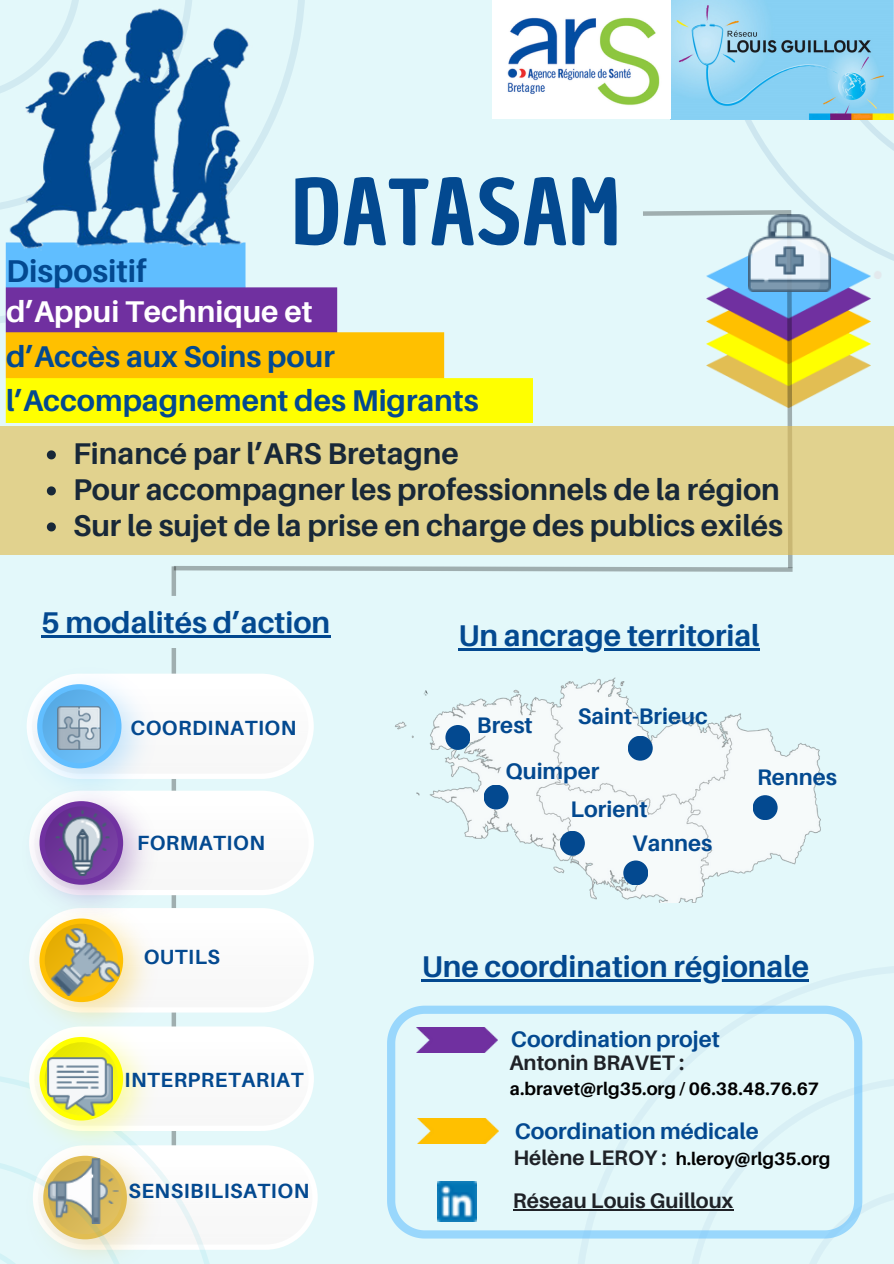
<style>
.page{position:relative;width:894px;height:1264px;background:#fff}
.page>*{position:absolute;margin:0;border:0;box-sizing:border-box;transform-origin:0 0}
.t1{font:87px "Chau Philomene One";color:#034990}
.t2{font:700 31.5px "Aileron";color:#034990}
.t3{font:700 30px "Aileron";color:#034990}
.t4{font:700 30px "Aileron";color:#182838}
.t5{font:700 30px "Aileron";color:#fff}
.t6{font:700 22.5px "Aileron";color:#034990}
.t7{font:700 21.15px "Aileron";color:#1f2227}
.t8{font:700 21px "Aileron";color:#1f2227}
.t9{font:700 20.55px "Aileron";letter-spacing:.025em;color:#034990}
.t10{font:700 18px "Aileron";color:#000}
</style>
<div class="page">
<div style="left:0;top:0;width:893px;height:1263px;background:#e3f8fa"></div>
<div style="left:171px;top:648px;width:5px;height:535px;background:#9faeaf"></div>
<div style="left:33px;top:1145px;width:284px;height:104px;background:#fff;border-radius:52px"></div>
<div style="left:38px;top:1150px;width:274px;height:94px;background:#fafafa;border-radius:47px"></div>
<div style="left:29px;top:908px;width:285px;height:104px;background:#fff;border-radius:52px"></div>
<div style="left:34px;top:913px;width:274px;height:94px;background:#fafafa;border-radius:47px"></div>
<img style="left:29px;top:916px;width:129px;height:103px">
<svg style="left:39px;top:918px;width:84px;height:84px"></svg>
<div style="left:45px;top:923px;width:73px;height:73px;background:#fff;border-radius:50%;opacity:.1"></div>
<svg style="left:712px;top:119px;width:181px;height:141px"></svg>
<img style="left:532px;top:0;width:361px;height:119px">
<img style="left:2px;top:0;width:530px;height:422px">
<img style="left:795px;top:236px;width:86px;height:169px">
<svg style="left:0;top:1076px;width:220px;height:187px"></svg>
<div style="left:29px;top:1026px;width:285px;height:104px;background:#fff;border-radius:52px"></div>
<div style="left:34px;top:1031px;width:274px;height:94px;background:#fafafa;border-radius:47px"></div>
<img style="left:22px;top:1019px;width:136px;height:133px">
<div style="left:39px;top:1036px;width:84px;height:84px;background:#ff0;border-radius:50%"></div>
<div style="left:45px;top:1042px;width:73px;height:73px;background:#fff;border-radius:50%;opacity:.1"></div>
<img style="left:47px;top:1057px;width:65px;height:57px">
<img style="left:49px;top:1158px;width:70px;height:65px">
<img style="left:52px;top:928px;width:67px;height:67px">
<div style="left:29px;top:790px;width:285px;height:105px;background:#fff;border-radius:52px"></div>
<div style="left:34px;top:796px;width:274px;height:94px;background:#fafafa;border-radius:47px"></div>
<img style="left:29px;top:790px;width:129px;height:126px">
<div style="left:39px;top:801px;width:84px;height:83px;background:#7031a0;border-radius:50%"></div>
<div style="left:45px;top:806px;width:73px;height:73px;background:#fff;border-radius:50%;opacity:.1"></div>
<div style="left:27px;top:673px;width:287px;height:106px;background:#fff;border-radius:53px"></div>
<div style="left:32px;top:679px;width:276px;height:94px;background:#fafafa;border-radius:47px"></div>
<img style="left:27px;top:673px;width:130px;height:127px">
<div style="left:37px;top:684px;width:84px;height:84px;background:#61beff;border-radius:50%"></div>
<div style="left:42px;top:689px;width:74px;height:74px;background:#fff;border-radius:50%;opacity:.1"></div>
<img style="left:58px;top:706px;width:42px;height:43px">
<img style="left:55px;top:810px;width:54px;height:65px">
<img style="left:395px;top:677px;width:426px;height:225px">
<div style="left:0;top:426px;width:893px;height:128px;background:#e1d28e"></div>
<img style="left:795px;top:214px;width:35px;height:78px">
<div style="left:483px;top:784px;width:25px;height:25px;background:#034990;border-radius:50%"></div>
<div style="left:752px;top:795px;width:25px;height:25px;background:#034990;border-radius:50%"></div>
<div style="left:623px;top:860px;width:25px;height:25px;background:#034990;border-radius:50%"></div>
<div style="left:627px;top:735px;width:25px;height:25px;background:#034990;border-radius:50%"></div>
<div style="left:559px;top:830px;width:25px;height:25px;background:#034990;border-radius:50%"></div>
<div style="left:445px;top:725px;width:25px;height:25px;background:#034990;border-radius:50%"></div>
<svg style="left:573px;top:967px;width:320px;height:296px"></svg>
<svg style="left:387px;top:1005px;width:475px;height:233px"></svg>
<img style="left:418px;top:1118px;width:81px;height:25px">
<img style="left:416px;top:1027px;width:81px;height:25px">
<img style="left:437px;top:1181px;width:39px;height:40px">
<hr style="left:513px;top:1209px;width:220px;height:1px;background:#1f2227">
<div style="left:171px;top:566px;width:5px;height:30px;background:#9faeaf"></div>
<svg style="left:47px;top:450px;width:9px;height:9px"></svg>
<svg style="left:47px;top:486px;width:9px;height:9px"></svg>
<svg style="left:47px;top:522px;width:9px;height:9px"></svg>
<hr style="left:41px;top:635px;width:289px;height:2px;background:#034990">
<svg style="left:171px;top:210px;width:624px;height:362px"></svg>
<hr style="left:458px;top:648px;width:301px;height:2px;background:#034990">
<hr style="left:421px;top:979px;width:387px;height:2px;background:#034990">
<h2 class="t1" style="left:291px;top:154px;width:330px">DATASAM</h2>
<h2 class="t2" style="left:6px;top:251px;width:142px">Dispositif</h2>
<p class="t5" style="left:6px;top:293px;width:308px">d’Appui Technique et</p>
<p class="t3" style="left:6px;top:337px;width:330px">d’Accès aux Soins pour</p>
<p class="t3" style="left:6px;top:382px;width:474px">l’Accompagnement des Migrants</p>
<h4 class="t4" style="left:73px;top:435px;width:387px">Financé par l’ARS Bretagne</h4>
<p class="t4" style="left:73px;top:471px;width:708px">Pour accompagner les professionnels de la région</p>
<p class="t4" style="left:73px;top:507px;width:711px">Sur le sujet de la prise en charge des publics exilés</p>
<h2 class="t3" style="left:41px;top:604px;width:290px">5 modalités d’action</h2>
<h4 class="t9" style="left:130px;top:715px;width:167px">COORDINATION</h4>
<p class="t9" style="left:137px;top:830px;width:129px">FORMATION</p>
<h4 class="t9" style="left:144px;top:944px;width:78px">OUTILS</h4>
<p class="t9" style="left:124px;top:1067px;width:180px">INTERPRETARIAT</p>
<p class="t9" style="left:128px;top:1178px;width:182px">SENSIBILISATION</p>
<h5 class="t3" style="left:458px;top:617px;width:303px">Un ancrage territorial</h5>
<h5 class="t6" style="left:477px;top:711px;width:57px">Brest</h5>
<p class="t6" style="left:577px;top:702px;width:131px">Saint-Brieuc</p>
<h5 class="t6" style="left:505px;top:757px;width:95px">Quimper</h5>
<h5 class="t6" style="left:570px;top:795px;width:78px">Lorient</h5>
<p class="t6" style="left:632px;top:829px;width:82px">Vannes</p>
<h5 class="t6" style="left:756px;top:763px;width:81px">Rennes</h5>
<h5 class="t3" style="left:421px;top:947px;width:388px">Une coordination régionale</h5>
<h4 class="t6" style="left:511px;top:1024px;width:210px">Coordination projet</h4>
<p class="t8" style="left:509px;top:1049px;width:176px">Antonin BRAVET :</p>
<p class="t10" style="left:510px;top:1077px;width:311px">a.bravet@rlg35.org / 06.38.48.76.67</p>
<p class="t6" style="left:514px;top:1117px;width:245px">Coordination médicale</p>
<h4 class="t8" style="left:513px;top:1144px;width:154px">Hélène LEROY :</h4>
<h2 class="t10" style="left:675px;top:1147px;width:156px">h.leroy@rlg35.org</h2>
<p class="t7" style="left:513px;top:1187px;width:222px">Réseau Louis Guilloux</p>
</div>
